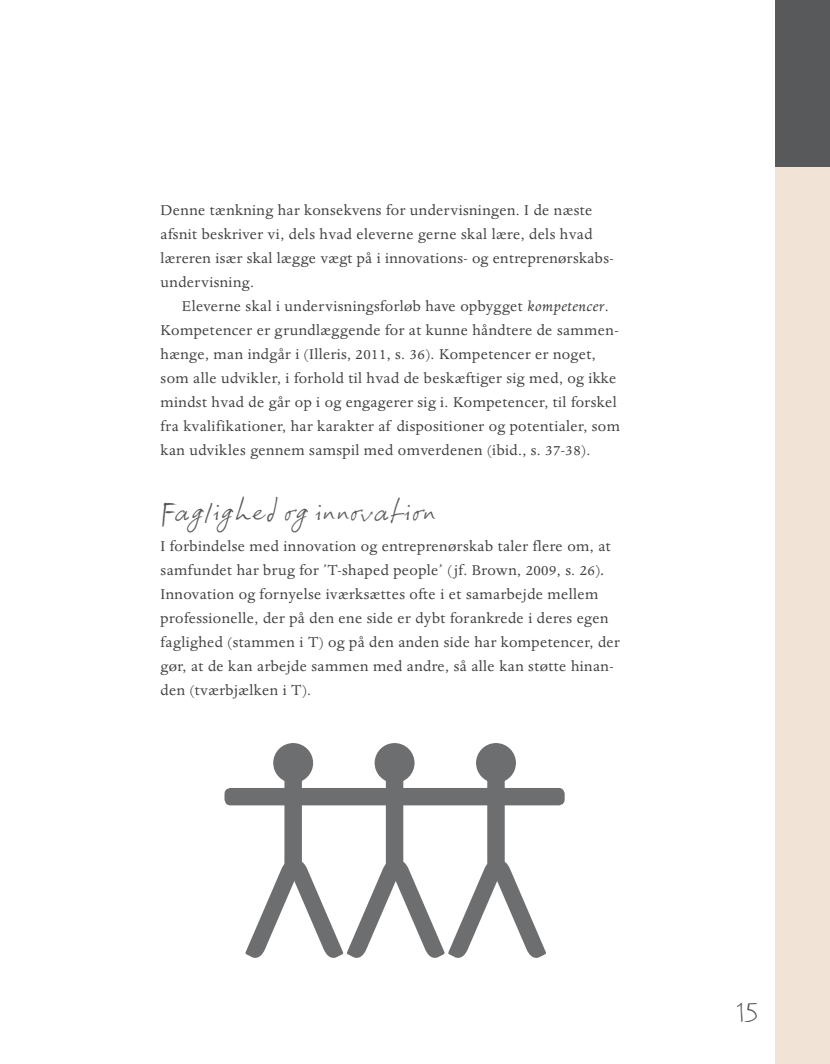
<style>
.page{position:relative;width:830px;height:1064px;background:#fff}
.page>*{position:absolute;margin:0;border:0;box-sizing:border-box;transform-origin:0 0}
.t1{font:27px "Django ITC Std";color:#58595b}
.t2{font:25.5px "Django ITC Std";color:#58595b}
.t3{font:16.5px/24px "Dante MT Std";letter-spacing:.025em;color:#404041}
.s1{font-style:italic}
</style>
<div class="page">
<div style="left:775px;top:57px;width:54px;height:1007px;background:#f1e4d6"></div>
<div style="left:775px;top:0;width:54px;height:167px;background:#58595b"></div>
<div style="left:224px;top:788px;width:340px;height:17px;background:#6d6e70;border-radius:6px"></div>
<div style="left:273px;top:743px;width:40px;height:40px;background:#6d6e70;border-radius:50%"></div>
<div style="left:374px;top:743px;width:40px;height:40px;background:#6d6e70;border-radius:50%"></div>
<div style="left:476px;top:743px;width:40px;height:40px;background:#6d6e70;border-radius:50%"></div>
<div style="left:284px;top:770px;width:18px;height:105px;background:#6d6e70;border-radius:6px"></div>
<svg style="left:245px;top:857px;width:301px;height:101px"></svg>
<div style="left:386px;top:770px;width:17px;height:105px;background:#6d6e70;border-radius:6px"></div>
<div style="left:487px;top:770px;width:17px;height:105px;background:#6d6e70;border-radius:6px"></div>
<p class="t3" style="left:160px;top:199px;width:454px">Denne tænkning har konsekvens for undervisningen. I de næste afsnit beskriver vi, dels hvad eleverne gerne skal lære, dels hvad læreren især skal lægge vægt på i innovations- og entreprenørskabs&shy;undervisning.</p>
<p class="t3" style="left:160px;top:295px;width:461px;text-indent:21px">Eleverne skal i undervisningsforløb have opbygget <span class="s1">kompetencer</span>.<br>Kompetencer er grundlæggende for at kunne håndtere de sammen&shy;hænge, man indgår i (Illeris, 2011, s. 36). Kompetencer er noget, som alle udvikler, i forhold til hvad de beskæftiger sig med, og ikke mindst hvad de går op i og engagerer sig i. Kompetencer, til forskel fra kvalifikationer, har karakter af dispositioner og potentialer, som kan udvikles gennem samspil med omverdenen (ibid., s. 37-38).</p>
<h1 class="t1" style="left:160px;top:496px;width:277px">Faglighed og innovation</h1>
<p class="t3" style="left:160px;top:535px;width:460px">I forbindelse med innovation og entreprenørskab taler flere om, at samfundet har brug for ’T-shaped people’ (jf. Brown, 2009, s. 26)<span class="s1">.<br></span>Innovation og fornyelse iværksættes ofte i et samarbejde mellem professionelle, der på den ene side er dybt forankrede i deres egen faglighed (stammen i T) og på den anden side har kompetencer, der gør, at de kan arbejde sammen med andre, så alle kan støtte hinan&shy;den (tværbjælken i T).</p>
<h2 class="t2" style="left:736px;top:999px;width:23px">15</h2>
</div>
